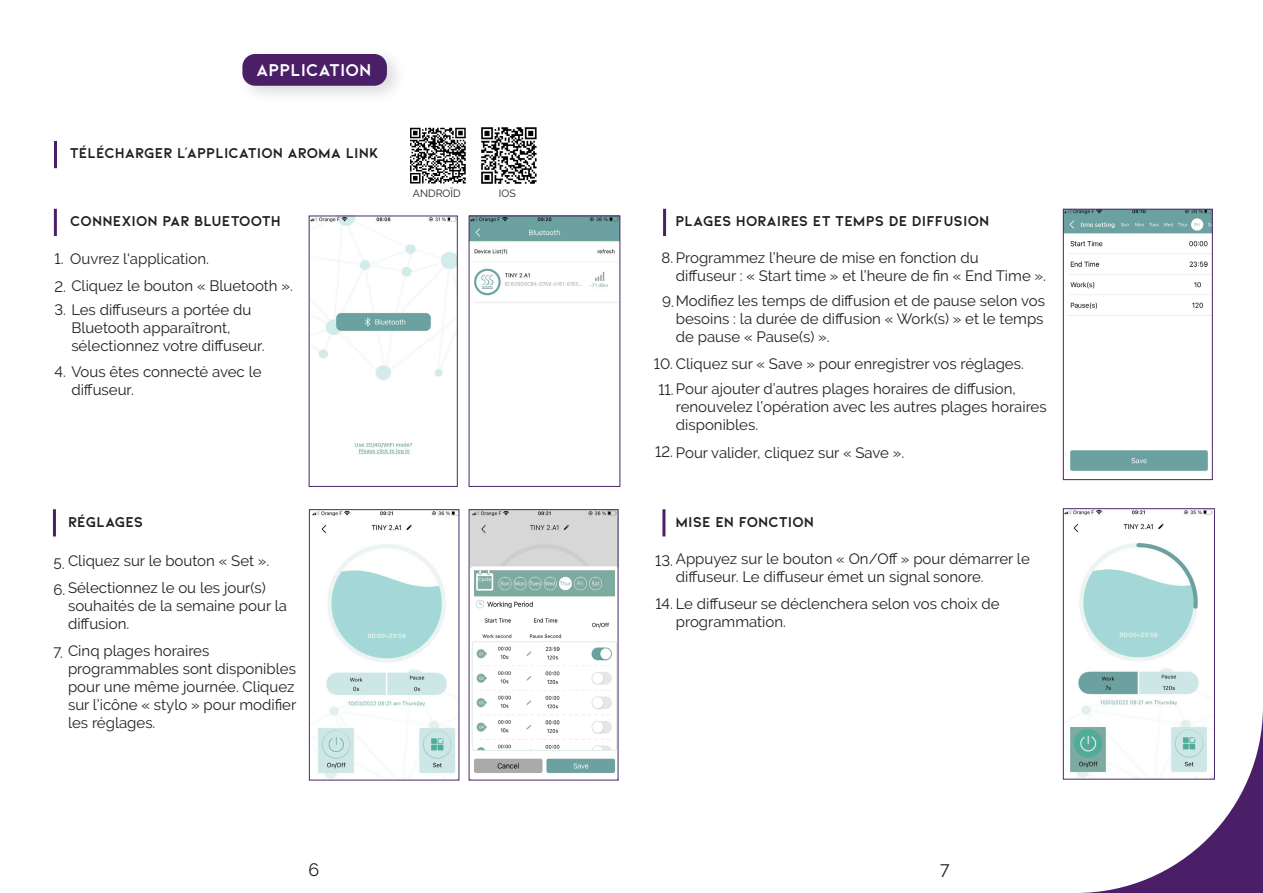
<style>
.page{position:relative;width:1263px;height:893px;background:#fff}
.page>*{position:absolute;margin:0;border:0;box-sizing:border-box;transform-origin:0 0}
.t1{font:700 18px "Kiona";color:#fff}
.t2{font:18px "Raleway";color:#231f20}
.t3{font:15px "Raleway";color:#231f20}
.t4{font:700 15px "Kiona";color:#231f20}
.t5{font:10.5px "Raleway";color:#231f20}
</style>
<div class="page">
<div style="left:235px;top:45px;width:172px;height:60px;background:#11040f;opacity:.15"></div>
<div style="left:242px;top:54px;width:145px;height:32px;background:#4b1f68;border-radius:13px"></div>
<hr style="left:54px;top:209px;width:3px;height:27px;background:#4b1f68">
<hr style="left:54px;top:141px;width:3px;height:27px;background:#4b1f68">
<img style="left:311px;top:218px;width:145px;height:236px">
<div style="left:309px;top:216px;width:149px;height:271px;border:1px solid #49276d"></div>
<img style="left:471px;top:218px;width:147px;height:85px">
<hr style="left:53px;top:509px;width:3px;height:27px;background:#4b1f68">
<img style="left:311px;top:511px;width:146px;height:267px">
<div style="left:309px;top:509px;width:150px;height:271px;border:1px solid #49276d"></div>
<img style="left:471px;top:511px;width:145px;height:262px">
<img style="left:410px;top:128px;width:56px;height:56px">
<img style="left:481px;top:128px;width:56px;height:56px">
<svg style="left:662px;top:208px;width:601px;height:685px"></svg>
<hr style="left:663px;top:209px;width:3px;height:27px;background:#4b1f68">
<hr style="left:662px;top:509px;width:3px;height:27px;background:#4b1f68">
<img style="left:1065px;top:510px;width:148px;height:267px">
<div style="left:1063px;top:508px;width:152px;height:271px;border:1px solid #49276d"></div>
<img style="left:1065px;top:211px;width:146px;height:267px">
<div style="left:1063px;top:209px;width:150px;height:271px;border:1px solid #49276d"></div>
<p class="t1" style="left:256px;top:59px;width:117px">APPLICATION</p>
<p class="t4" style="left:70px;top:144px;width:310px">TÉLÉCHARGER L'APPLICATION AROMA LINK</p>
<p class="t4" style="left:70px;top:212px;width:212px">CONNEXION PAR BLUETOOTH</p>
<p class="t3" style="left:55px;top:250px;width:156px">1. Ouvrez l'application.</p>
<p class="t3" style="left:71px;top:277px;width:223px">Cliquez le bouton « Bluetooth ».</p>
<p class="t3" style="left:55px;top:301px;width:198px">3. Les diffuseurs a portée du</p>
<p class="t3" style="left:71px;top:319px;width:161px">Bluetooth apparaîtront,</p>
<p class="t3" style="left:71px;top:337px;width:195px">sélectionnez votre diffuseur.</p>
<p class="t3" style="left:55px;top:363px;width:209px">4. Vous êtes connecté avec le</p>
<p class="t3" style="left:71px;top:381px;width:64px">diffuseur.</p>
<p class="t3" style="left:55px;top:278px;width:13px">2.</p>
<p class="t5" style="left:413px;top:187px;width:49px">ANDROÏD</p>
<p class="t5" style="left:499px;top:187px;width:18px">IOS</p>
<p class="t4" style="left:68px;top:513px;width:77px">RÉGLAGES</p>
<p class="t3" style="left:68px;top:552px;width:203px">Cliquez sur le bouton « Set ».</p>
<p class="t3" style="left:68px;top:579px;width:199px">Sélectionnez le ou les jour(s)</p>
<p class="t3" style="left:68px;top:597px;width:220px">souhaités de la semaine pour la</p>
<p class="t3" style="left:68px;top:615px;width:63px">diffusion.</p>
<p class="t3" style="left:68px;top:642px;width:143px">Cinq plages horaires</p>
<p class="t3" style="left:68px;top:660px;width:229px">programmables sont disponibles</p>
<p class="t3" style="left:68px;top:678px;width:228px">pour une même journée. Cliquez</p>
<p class="t3" style="left:68px;top:696px;width:230px">sur l’icône « stylo » pour modifier</p>
<p class="t3" style="left:68px;top:714px;width:89px">les réglages.</p>
<p class="t3" style="left:54px;top:555px;width:13px">5.</p>
<p class="t3" style="left:54px;top:581px;width:13px">6.</p>
<p class="t3" style="left:54px;top:644px;width:11px">7.</p>
<p class="t2" style="left:309px;top:859px;width:12px">6</p>
<p class="t4" style="left:675px;top:212px;width:315px">PLAGES HORAIRES ET TEMPS DE DIFFUSION</p>
<p class="t3" style="left:661px;top:249px;width:319px">8. Programmez l’heure de mise en fonction du</p>
<p class="t3" style="left:676px;top:267px;width:372px">diffuseur : « Start time » et l’heure de fin « End Time ».</p>
<p class="t3" style="left:662px;top:292px;width:384px">9.Modifiez les temps de diffusion et de pause selon vos</p>
<p class="t3" style="left:676px;top:310px;width:369px">besoins : la durée de diffusion « Work(s) » et le temps</p>
<p class="t3" style="left:676px;top:328px;width:155px">de pause « Pause(s) ».</p>
<p class="t3" style="left:654px;top:355px;width:371px">10. Cliquez sur « Save » pour enregistrer vos réglages.</p>
<p class="t3" style="left:658px;top:380px;width:359px">11.Pour ajouter d’autres plages horaires de diffusion,</p>
<p class="t3" style="left:676px;top:398px;width:372px">renouvelez l’opération avec les autres plages horaires</p>
<p class="t3" style="left:676px;top:416px;width:84px">disponibles.</p>
<p class="t3" style="left:655px;top:443px;width:251px">12. Pour valider, cliquez sur « Save ».</p>
<p class="t4" style="left:675px;top:513px;width:140px">MISE EN FONCTION</p>
<p class="t3" style="left:676px;top:550px;width:355px">Appuyez sur le bouton « On/Off » pour démarrer le</p>
<p class="t3" style="left:676px;top:568px;width:309px">diffuseur. Le diffuseur émet un signal sonore.</p>
<p class="t3" style="left:655px;top:595px;width:346px">14. Le diffuseur se déclenchera selon vos choix de</p>
<p class="t3" style="left:676px;top:613px;width:112px">programmation.</p>
<p class="t3" style="left:655px;top:552px;width:19px">13.</p>
<p class="t2" style="left:940px;top:860px;width:11px">7</p>
</div>
